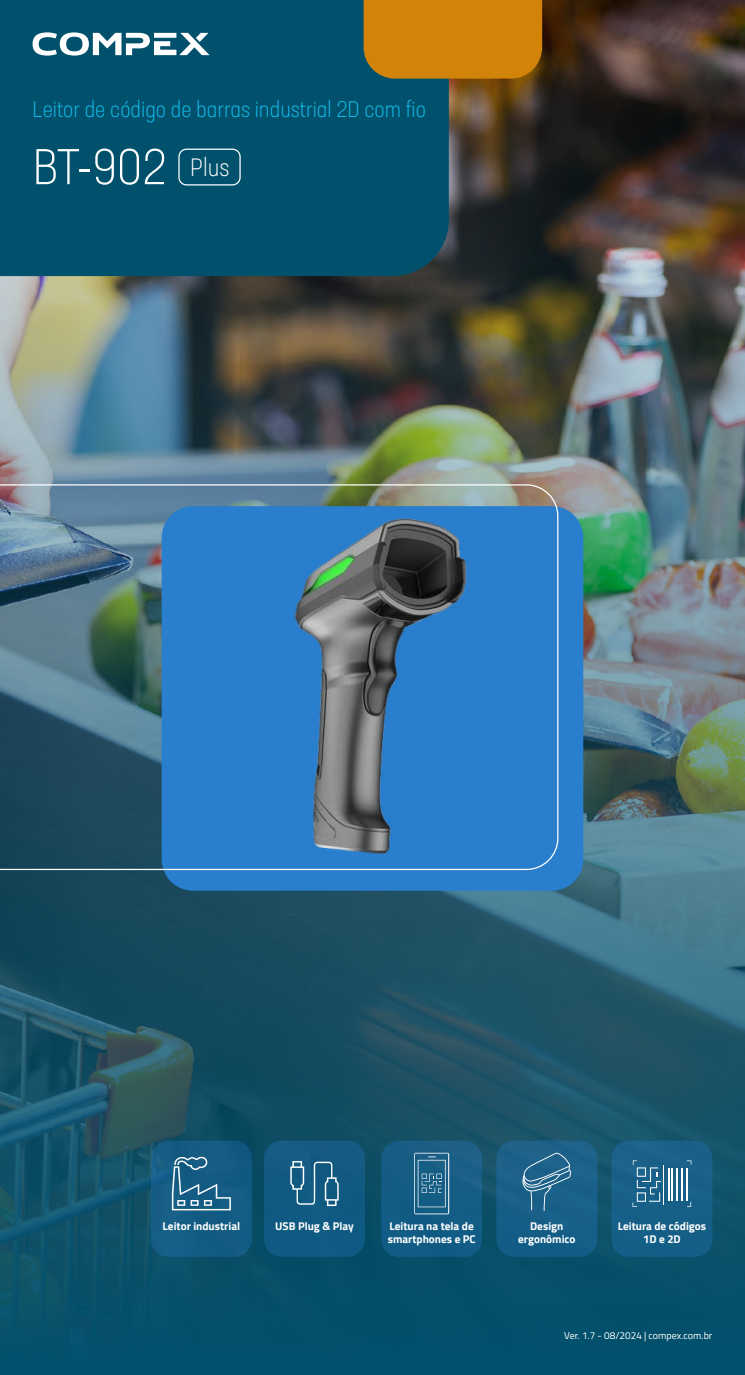
<style>
.page{position:relative;width:745px;height:1375px;background:#fff}
.page>*{position:absolute;margin:0;border:0;box-sizing:border-box;transform-origin:0 0}
.t1{font:300 condensed 50px "Neusa Next Pro";color:#fff}
.t2{font:300 condensed 25px "Neusa Next Pro";color:#fff}
.t3{font:300 condensed 22.5px "Neusa Next Pro";color:#15bde9}
.t4{font:700 11.25px/13.5px "Titillium Web";color:#fff;text-align:center}
.t5{font:10px "Titillium Web";color:#fff}
</style>
<div class="page">
<img style="left:0;top:0;width:744px;height:1375px">
<div style="left:0;top:0;width:448px;height:276px;background:#01516d"></div>
<div style="left:363px;top:0;width:178px;height:79px;background:#d18409"></div>
<svg style="left:32px;top:32px;width:177px;height:24px"></svg>
<div style="left:161px;top:506px;width:422px;height:385px;background:#297ecd;border-radius:31px"></div>
<img style="left:0;top:484px;width:558px;height:386px">
<div style="left:381px;top:1141px;width:101px;height:116px;background:#135d85;border-radius:17px"></div>
<div style="left:264px;top:1141px;width:101px;height:116px;background:#105a82;border-radius:17px"></div>
<div style="left:151px;top:1141px;width:101px;height:116px;background:#145c83;border-radius:17px"></div>
<div style="left:496px;top:1141px;width:101px;height:116px;background:#175f87;border-radius:17px"></div>
<div style="left:611px;top:1141px;width:101px;height:116px;background:#165f88;border-radius:17px"></div>
<svg style="left:414px;top:1153px;width:35px;height:61px"></svg>
<hr style="left:667px;top:1168px;width:2px;height:33px;background:#fff">
<hr style="left:670px;top:1168px;width:2px;height:33px;background:#fff">
<hr style="left:675px;top:1168px;width:2px;height:33px;background:#fff">
<hr style="left:681px;top:1168px;width:1px;height:33px;background:#fff">
<hr style="left:685px;top:1168px;width:2px;height:33px;background:#fff">
<hr style="left:662px;top:1165px;width:1px;height:39px;background:#fff">
<svg style="left:632px;top:1160px;width:28px;height:47px"></svg>
<svg style="left:686px;top:1160px;width:5px;height:5px"></svg>
<svg style="left:522px;top:1153px;width:49px;height:58px"></svg>
<img style="left:170px;top:506px;width:388px;height:364px">
<svg style="left:172px;top:1156px;width:59px;height:54px"></svg>
<svg style="left:290px;top:1161px;width:48px;height:45px"></svg>
<div style="left:178px;top:149px;width:62px;height:37px;border:1px solid #fff;border-radius:8px"></div>
<h3 class="t3" style="left:32px;top:95px;width:394px">Leitor de código de barras industrial 2D com fio</h3>
<h1 class="t1" style="left:32px;top:136px;width:136px">BT-902</h1>
<h2 class="t2" style="left:190px;top:152px;width:41px">Plus</h2>
<p class="t4" style="left:162px;top:1219px;width:79px">Leitor industrial</p>
<p class="t4" style="left:275px;top:1219px;width:80px">USB Plug &amp; Play</p>
<p class="t4" style="left:517px;top:1219px;width:59px">Design ergonômico</p>
<p class="t4" style="left:617px;top:1219px;width:90px">Leitura de códigos<br>1D e 2D</p>
<p class="t4" style="left:387px;top:1219px;width:89px;text-align:left">Leitura na tela de smartphones e PC</p>
<p class="t5" style="left:563px;top:1328px;width:150px">Ver. 1.7 - 08/2024 | compex.com.br</p>
</div>
